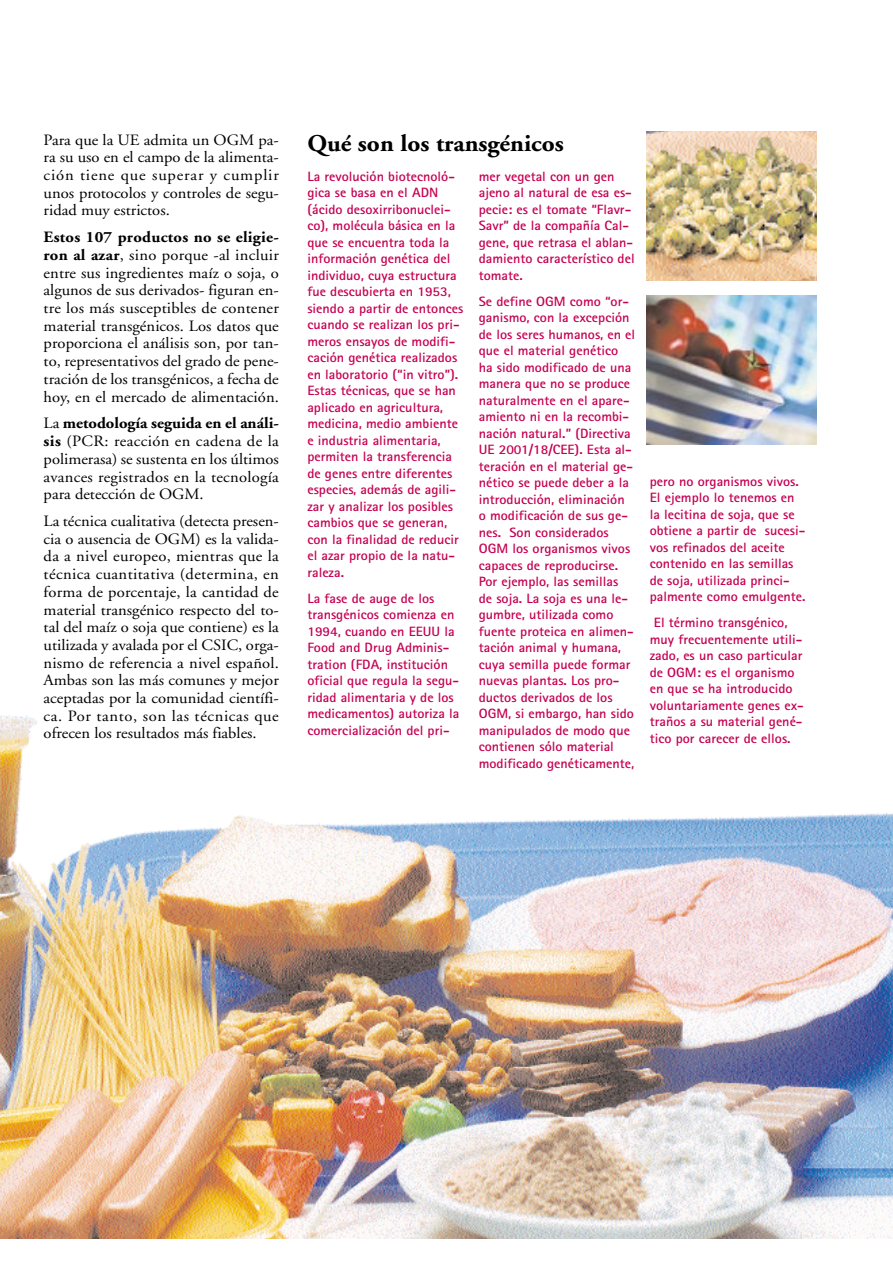
<style>
.page{position:relative;width:893px;height:1263px;background:#fff}
.page>*{position:absolute;margin:0;border:0;box-sizing:border-box;transform-origin:0 0}
.t1{font:700 24px "Adobe Garamond";color:#000;scale:1.05 1}
.t2{font:15.75px/17.7px "Adobe Garamond";color:#000;text-align:justify;scale:1.05 1}
.t3{font:700 13.5px/16.5px "Rotis Sans Serif";color:#c50052;scale:1.05 1}
.s1{font-weight:700}
</style>
<div class="page">
<img style="left:0;top:715px;width:892px;height:524px">
<img style="left:646px;top:132px;width:170px;height:149px">
<img style="left:646px;top:296px;width:170px;height:148px">
<p class="t2" style="left:44px;top:132px;width:225px">Para que la UE admita un OGM pa&shy;ra su uso en el campo de la alimenta&shy;ción tiene que superar y cumplir unos protocolos y controles de segu&shy;ridad muy estrictos.</p>
<p class="t2" style="left:44px;top:230px;width:225px"><span class="s1">Estos 107 productos no se eligie&shy;ron al azar</span>, sino porque -al incluir entre sus ingredientes maíz o soja, o algunos de sus derivados- figuran en&shy;tre los más susceptibles de contener material transgénicos. Los datos que proporciona el análisis son, por tan&shy;to, representativos del grado de pene&shy;tración de los transgénicos, a fecha de hoy, en el mercado de alimentación.</p>
<p class="t2" style="left:44px;top:416px;width:225px">La <span class="s1">metodología seguida en el análi&shy;sis</span> (PCR: reacción en cadena de la polimerasa) se sustenta en los últimos avances registrados en la tecnología para detección de OGM.</p>
<p class="t2" style="left:44px;top:514px;width:225px">La técnica cualitativa (detecta presen&shy;cia o ausencia de OGM) es la valida&shy;da a nivel europeo, mientras que la técnica cuantitativa (determina, en forma de porcentaje, la cantidad de material transgénico respecto del to&shy;tal del maíz o soja que contiene) es la utilizada y avalada por el CSIC, orga&shy;nismo de referencia a nivel español.<br>Ambas son las más comunes y mejor aceptadas por la comunidad científi&shy;ca. Por tanto, son las técnicas que ofrecen los resultados más fiables.</p>
<h1 class="t1" style="left:307px;top:133px;width:246px">Qué son los transgénicos</h1>
<p class="t3" style="left:307px;top:169px;width:150px">La revolución biotecnoló&shy;gica se basa en el ADN (ácido desoxirribonuclei&shy;co), molécula básica en la que se encuentra toda la información genética del individuo, cuya estructura fue descubierta en 1953, siendo a partir de entonces cuando se realizan los pri&shy;meros ensayos de modifi&shy;cación genética realizados en laboratorio (“in vitro”).<br>Estas técnicas, que se han aplicado en agricultura, medicina, medio ambiente e industria alimentaria, permiten la transferencia de genes entre diferentes especies, además de agili&shy;zar y analizar los posibles cambios que se generan, con la finalidad de reducir el azar propio de la natu&shy;raleza.</p>
<p class="t3" style="left:307px;top:591px;width:146px">La fase de auge de los transgénicos comienza en<br>1994, cuando en EEUU la<br>Food and Drug Adminis&shy;tration (FDA, institución oficial que regula la segu&shy;ridad alimentaria y de los medicamentos) autoriza la comercialización del pri-</p>
<p class="t3" style="left:479px;top:169px;width:150px">mer vegetal con un gen ajeno al natural de esa es&shy;pecie: es el tomate “Flavr-<br>Savr” de la compañía Cal&shy;gene, que retrasa el ablan&shy;damiento característico del tomate.</p>
<p class="t3" style="left:479px;top:294px;width:150px">Se define OGM como “or&shy;ganismo, con la excepción de los seres humanos, en el que el material genético ha sido modificado de una manera que no se produce naturalmente en el apare&shy;amiento ni en la recombi&shy;nación natural.” (Directiva<br>UE 2001/18/CEE). Esta al&shy;teración en el material ge&shy;nético se puede deber a la introducción, eliminación<br>o modificación de sus ge&shy;nes. Son considerados<br>OGM los organismos vivos capaces de reproducirse.<br>Por ejemplo, las semillas<br>de soja. La soja es una le&shy;gumbre, utilizada como fuente proteica en alimen&shy;tación animal y humana, cuya semilla puede formar nuevas plantas. Los pro&shy;ductos derivados de los<br>OGM, si embargo, han sido manipulados de modo que contienen sólo material modificado genéticamente,</p>
<p class="t3" style="left:649px;top:474px;width:150px">pero no organismos vivos.<br>El ejemplo lo tenemos en la lecitina de soja, que se obtiene a partir de sucesi&shy;vos refinados del aceite contenido en las semillas de soja, utilizada princi&shy;palmente como emulgente.</p>
<p class="t3" style="left:649px;top:616px;width:148px;text-indent:4px">El término transgénico, muy frecuentemente utili&shy;zado, es un caso particular de OGM: es el organismo en que se ha introducido voluntariamente genes ex&shy;traños a su material gené&shy;tico por carecer de ellos.</p>
</div>
